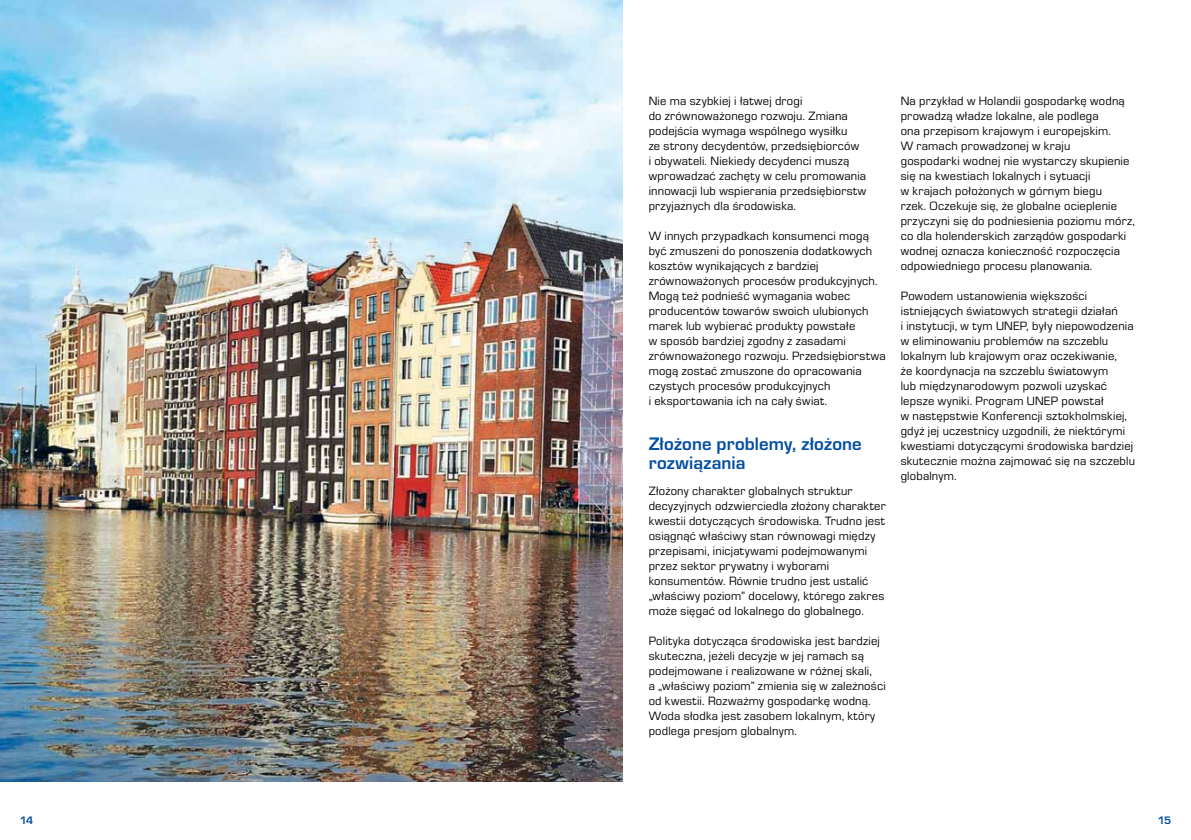
<style>
.page{position:relative;width:1191px;height:840px;background:#fff}
.page>*{position:absolute;margin:0;border:0;box-sizing:border-box;transform-origin:0 0}
.t1{font:700 18.75px/18.8px "Eurostile OT";letter-spacing:.01em;color:#034ea2}
.t2{font:12.5px/15px "Eurostile OT";letter-spacing:.02em;color:#000}
.t3{font:700 11.25px "Eurostile OT";color:#034ea2}
</style>
<div class="page">
<img style="left:0;top:0;width:622px;height:782px">
<p class="t2" style="left:648px;top:94px;width:219px">Nie ma szybkiej i łatwej drogi<br>do zrównoważonego rozwoju. Zmiana podejścia wymaga wspólnego wysiłku<br>ze strony decydentów, przedsiębiorców<br>i obywateli. Niekiedy decydenci muszą wprowadzać zachęty w celu promowania innowacji lub wspierania przedsiębiorstw przyjaznych dla środowiska.</p>
<p class="t2" style="left:648px;top:229px;width:238px">W innych przypadkach konsumenci mogą być zmuszeni do ponoszenia dodatkowych kosztów wynikających z bardziej zrównoważonych procesów produkcyjnych.<br>Mogą też podnieść wymagania wobec producentów towarów swoich ulubionych marek lub wybierać produkty powstałe<br>w sposób bardziej zgodny z zasadami zrównoważonego rozwoju. Przedsiębiorstwa mogą zostać zmuszone do opracowania czystych procesów produkcyjnych<br>i eksportowania ich na cały świat.</p>
<h1 class="t1" style="left:648px;top:435px;width:215px">Złożone problemy, złożone rozwiązania</h1>
<p class="t2" style="left:648px;top:484px;width:238px">Złożony charakter globalnych struktur decyzyjnych odzwierciedla złożony charakter kwestii dotyczących środowiska. Trudno jest osiągnąć właściwy stan równowagi między przepisami, inicjatywami podejmowanymi przez sektor prywatny i wyborami konsumentów. Równie trudno jest ustalić „właściwy poziom” docelowy, którego zakres może sięgać od lokalnego do globalnego.</p>
<p class="t2" style="left:648px;top:634px;width:238px">Polityka dotycząca środowiska jest bardziej skuteczna, jeżeli decyzje w jej ramach są podejmowane i realizowane w różnej skali,<br>a „właściwy poziom” zmienia się w zależności od kwestii. Rozważmy gospodarkę wodną.<br>Woda słodka jest zasobem lokalnym, który podlega presjom globalnym.</p>
<p class="t2" style="left:900px;top:94px;width:236px">Na przykład w Holandii gospodarkę wodną prowadzą władze lokalne, ale podlega<br>ona przepisom krajowym i europejskim.<br>W ramach prowadzonej w kraju<br>gospodarki wodnej nie wystarczy skupienie się na kwestiach lokalnych i sytuacji<br>w krajach położonych w górnym biegu<br>rzek. Oczekuje się, że globalne ocieplenie przyczyni się do podniesienia poziomu mórz, co dla holenderskich zarządów gospodarki wodnej oznacza konieczność rozpoczęcia odpowiedniego procesu planowania.</p>
<p class="t2" style="left:900px;top:289px;width:236px">Powodem ustanowienia większości istniejących światowych strategii działań<br>i instytucji, w tym UNEP, były niepowodzenia w eliminowaniu problemów na szczeblu lokalnym lub krajowym oraz oczekiwanie,<br>że koordynacja na szczeblu światowym<br>lub międzynarodowym pozwoli uzyskać lepsze wyniki. Program UNEP powstał<br>w następstwie Konferencji sztokholmskiej, gdyż jej uczestnicy uzgodnili, że niektórymi kwestiami dotyczącymi środowiska bardziej skutecznie można zajmować się na szczeblu globalnym.</p>
<p class="t3" style="left:20px;top:814px;width:15px">14</p>
<p class="t3" style="left:1157px;top:814px;width:15px">15</p>
</div>
